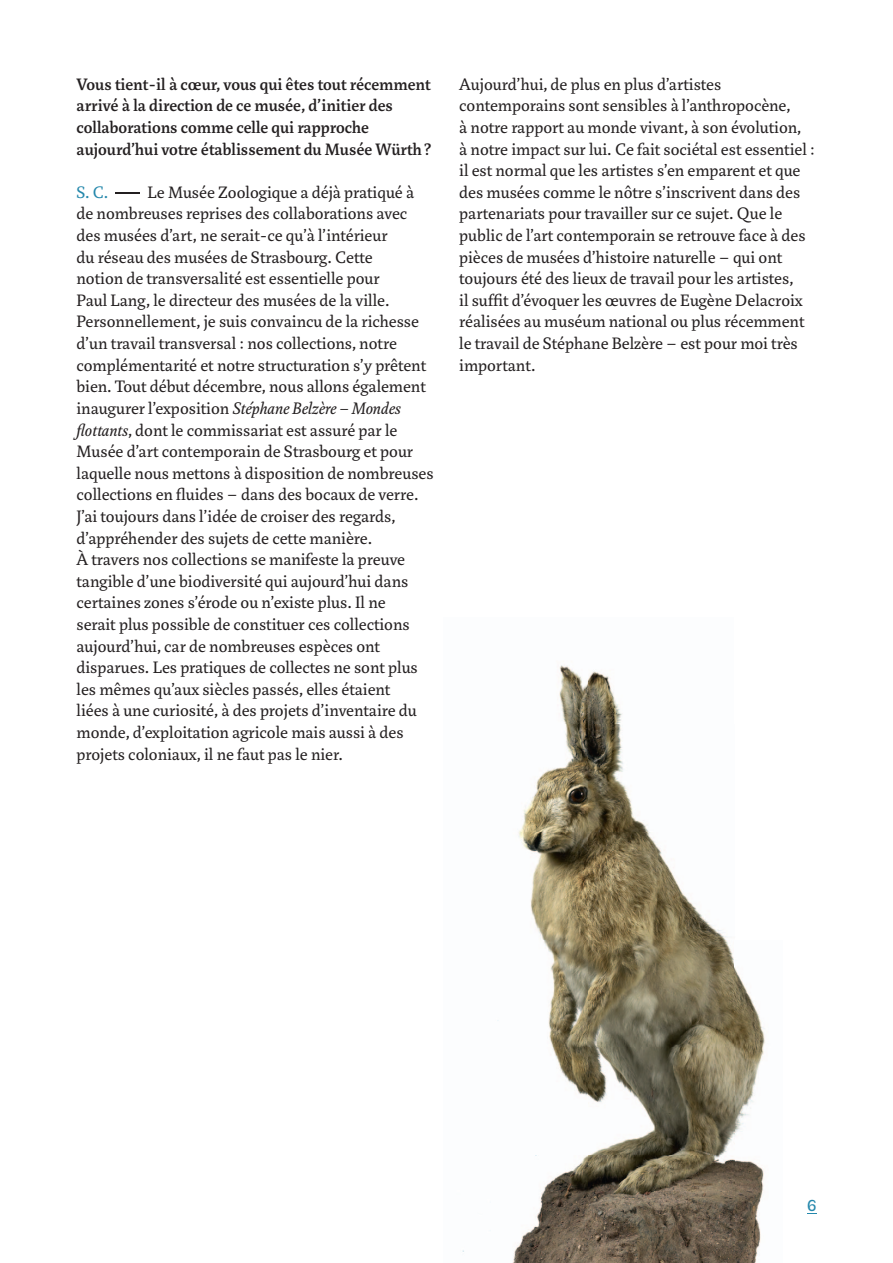
<style>
.page{position:relative;width:893px;height:1263px;background:#fff}
.page>*{position:absolute;margin:0;border:0;box-sizing:border-box;transform-origin:0 0}
.t1{font:18px/21.6px "Marat Pro";color:#231f20;scale:3 1}
.t2{font:18px/21.6px "Marat Pro";color:#231f20}
.t3{font:500 18px/21.6px "Marat Pro";color:#231f20}
.t4{font:16.5px "Faune Text";color:#2588ac}
.s1{color:#2588ac}
.s2{font-style:italic}
</style>
<div class="page">
<img style="left:462px;top:665px;width:303px;height:598px">
<p class="t3" style="left:77px;top:74px;width:357px">Vous tient-il à cœur, vous qui êtes tout récemment arrivé à la direction de ce musée, d’initier des collaborations comme celle qui rapproche aujourd’hui votre établissement du Musée Würth ?</p>
<p class="t1" style="left:77px;top:182px;width:121px"><span class="s1">S. C.</span> –Le Musée Zoologique a déjà pratiqué à de nombreuses reprises des collaborations avec des musées d’art, ne serait-ce qu’à l’intérieur<br>du réseau des musées de Strasbourg. Cette<br>notion de transversalité est essentielle pour<br>Paul Lang, le directeur des musées de la ville.<br>Personnellement, je suis convaincu de la richesse d’un travail transversal : nos collections, notre complémentarité et notre structuration s’y prêtent bien. Tout début décembre, nous allons également inaugurer l’exposition <span class="s2">Stéphane Belzère – Mondes flottants</span>, dont le commissariat est assuré par le Musée d’art contemporain de Strasbourg et pour laquelle nous mettons à disposition de nombreuses collections en fluides – dans des bocaux de verre.<br>J’ai toujours dans l’idée de croiser des regards, d’appréhender des sujets de cette manière.<br>À travers nos collections se manifeste la preuve tangible d’une biodiversité qui aujourd’hui dans certaines zones s’érode ou n’existe plus. Il ne<br>serait plus possible de constituer ces collections aujourd’hui, car de nombreuses espèces ont disparues. Les pratiques de collectes ne sont plus les mêmes qu’aux siècles passés, elles étaient<br>liées à une curiosité, à des projets d’inventaire du monde, d’exploitation agricole mais aussi à des projets coloniaux, il ne faut pas le nier.</p>
<p class="t2" style="left:459px;top:74px;width:357px">Aujourd’hui, de plus en plus d’artistes contemporains sont sensibles à l’anthropocène,<br>à notre rapport au monde vivant, à son évolution,<br>à notre impact sur lui. Ce fait sociétal est essentiel : il est normal que les artistes s’en emparent et que des musées comme le nôtre s’inscrivent dans des partenariats pour travailler sur ce sujet. Que le public de l’art contemporain se retrouve face à des pièces de musées d’histoire naturelle – qui ont toujours été des lieux de travail pour les artistes,<br>il suffit d’évoquer les œuvres de Eugène Delacroix réalisées au muséum national ou plus récemment le travail de Stéphane Belzère – est pour moi très important.</p>
<p class="t4" style="left:807px;top:1194px;width:11px">6</p>
</div>
